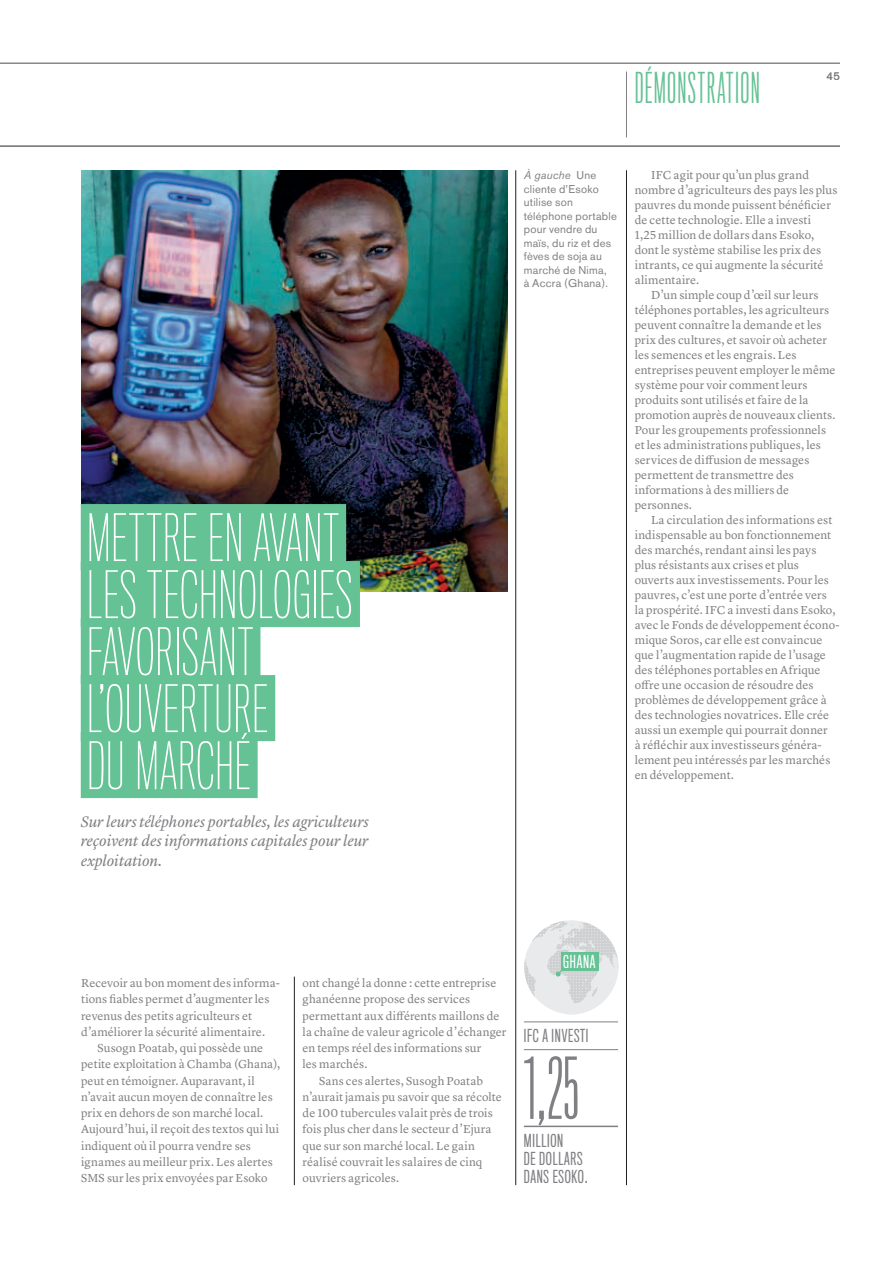
<style>
.page{position:relative;width:894px;height:1263px;background:#fff}
.page>*{position:absolute;margin:0;border:0;box-sizing:border-box;transform-origin:0 0}
.t1{font:300 78px "Titling Gothic FB Skyline";color:#807f83}
.t2{font:100 60px/57px "Titling Gothic FB Comp";letter-spacing:.015em;color:#fff}
.t3{font:300 39px "Titling Gothic FB Skyline";letter-spacing:.035em;color:#65c295}
.t4{font:16.5px/18px "Titling Gothic FB Comp";letter-spacing:.045em;color:#807f83}
.t5{font:16.5px "Titling Gothic FB Comp";letter-spacing:.05em;color:#fff}
.t6{font:italic 15.75px/19.5px "Lyon Text";letter-spacing:-.005em;color:#807f83;text-align:justify}
.t7{font:12px/16.2px "Lyon Text";letter-spacing:.005em;color:#807f83}
.t8{font:11.25px/13.5px "Akzidenz Grotesk BE";letter-spacing:.02em;color:#807f83}
.s1{font-style:italic}
</style>
<div class="page">
<hr style="left:0;top:63px;width:839px;height:1px;background:#807f83">
<hr style="left:0;top:145px;width:839px;height:2px;background:#807f83">
<hr style="left:515px;top:170px;width:1px;height:1015px;background:#231f20">
<hr style="left:626px;top:170px;width:1px;height:1015px;background:#231f20">
<hr style="left:294px;top:977px;width:1px;height:208px;background:#231f20">
<svg style="left:524px;top:920px;width:94px;height:94px"></svg>
<img style="left:81px;top:170px;width:426px;height:421px">
<div style="left:81px;top:504px;width:265px;height:66px;background:#65c295"></div>
<div style="left:81px;top:561px;width:279px;height:66px;background:#65c295"></div>
<div style="left:81px;top:618px;width:179px;height:66px;background:#65c295"></div>
<div style="left:81px;top:675px;width:194px;height:66px;background:#65c295"></div>
<div style="left:81px;top:732px;width:176px;height:66px;background:#65c295"></div>
<hr style="left:523px;top:1022px;width:95px;height:1px;background:#807f83">
<hr style="left:523px;top:1049px;width:95px;height:1px;background:#807f83">
<hr style="left:523px;top:1125px;width:95px;height:2px;background:#807f83">
<hr style="left:626px;top:72px;width:1px;height:65px;background:#807f83">
<h2 class="t2" style="left:87px;top:511px;width:267px">METTRE EN AVANT<br>LES TECHNOLOGIES<br>FAVORISANT<br>L’OUVERTURE<br>DU MARCHÉ</h2>
<h3 class="t6" style="left:81px;top:810px;width:289px">Sur leurs téléphones portables, les agriculteurs reçoivent des informations capitales pour leur exploitation.</h3>
<h3 class="t3" style="left:634px;top:65px;width:124px">DÉMONSTRATION</h3>
<p class="t8" style="left:826px;top:69px;width:15px">45</p>
<p class="t8" style="left:523px;top:169px;width:94px"><span class="s1">À gauche</span> Une cliente d’Esoko utilise son téléphone portable pour vendre du maïs, du riz et des fèves de soja au marché de Nima,<br>à Accra (Ghana).</p>
<p class="t7" style="left:651px;top:166px;width:159px">IFC agit pour qu’un plus grand</p>
<p class="t7" style="left:634px;top:181px;width:204px">nombre d’agriculteurs des pays les plus</p>
<p class="t7" style="left:634px;top:196px;width:197px">pauvres du monde puissent bénéficier</p>
<p class="t7" style="left:634px;top:211px;width:178px">de cette technologie. Elle a investi</p>
<p class="t7" style="left:634px;top:226px;width:181px">1,25 million de dollars dans Esoko,</p>
<p class="t7" style="left:634px;top:241px;width:188px">dont le système stabilise les prix des</p>
<p class="t7" style="left:634px;top:256px;width:190px">intrants, ce qui augmente la sécurité</p>
<p class="t7" style="left:634px;top:271px;width:66px">alimentaire.</p>
<p class="t7" style="left:651px;top:286px;width:169px">D’un simple coup d’œil sur leurs</p>
<p class="t7" style="left:634px;top:301px;width:196px">téléphones portables, les agriculteurs</p>
<p class="t7" style="left:634px;top:316px;width:188px">peuvent connaître la demande et les</p>
<p class="t7" style="left:634px;top:331px;width:194px">prix des cultures, et savoir où acheter</p>
<p class="t7" style="left:634px;top:346px;width:163px">les semences et les engrais. Les</p>
<p class="t7" style="left:634px;top:361px;width:202px">entreprises peuvent employer le même</p>
<p class="t7" style="left:634px;top:376px;width:174px">système pour voir comment leurs</p>
<p class="t7" style="left:634px;top:391px;width:175px">produits sont utilisés et faire de la</p>
<p class="t7" style="left:634px;top:406px;width:202px">promotion auprès de nouveaux clients.</p>
<p class="t7" style="left:634px;top:421px;width:193px">Pour les groupements professionnels</p>
<p class="t7" style="left:634px;top:436px;width:187px">et les administrations publiques, les</p>
<p class="t7" style="left:634px;top:451px;width:176px">services de diffusion de messages</p>
<p class="t7" style="left:634px;top:466px;width:160px">permettent de transmettre des</p>
<p class="t7" style="left:634px;top:481px;width:156px">informations à des milliers de</p>
<p class="t7" style="left:634px;top:496px;width:59px">personnes.</p>
<p class="t7" style="left:651px;top:511px;width:182px">La circulation des informations est</p>
<p class="t7" style="left:634px;top:526px;width:198px">indispensable au bon fonctionnement</p>
<p class="t7" style="left:634px;top:541px;width:183px">des marchés, rendant ainsi les pays</p>
<p class="t7" style="left:634px;top:556px;width:166px">plus résistants aux crises et plus</p>
<p class="t7" style="left:634px;top:571px;width:196px">ouverts aux investissements. Pour les</p>
<p class="t7" style="left:634px;top:586px;width:193px">pauvres, c’est une porte d’entrée vers</p>
<p class="t7" style="left:634px;top:601px;width:202px">la prospérité. IFC a investi dans Esoko,</p>
<p class="t7" style="left:634px;top:616px;width:206px">avec le Fonds de développement écono-</p>
<p class="t7" style="left:634px;top:631px;width:189px">mique Soros, car elle est convaincue</p>
<p class="t7" style="left:634px;top:646px;width:193px">que l’augmentation rapide de l’usage</p>
<p class="t7" style="left:634px;top:661px;width:187px">des téléphones portables en Afrique</p>
<p class="t7" style="left:634px;top:676px;width:180px">offre une occasion de résoudre des</p>
<p class="t7" style="left:634px;top:691px;width:193px">problèmes de développement grâce à</p>
<p class="t7" style="left:634px;top:706px;width:196px">des technologies novatrices. Elle crée</p>
<p class="t7" style="left:634px;top:721px;width:194px">aussi un exemple qui pourrait donner</p>
<p class="t7" style="left:634px;top:736px;width:188px">à réfléchir aux investisseurs généra-</p>
<p class="t7" style="left:634px;top:751px;width:197px">lement peu intéressés par les marchés</p>
<p class="t7" style="left:634px;top:766px;width:101px">en développement.</p>
<p class="t7" style="left:81px;top:974px;width:200px">Recevoir au bon moment des informa&shy;tions fiables permet d’augmenter les revenus des petits agriculteurs et d’améliorer la sécurité alimentaire.</p>
<p class="t7" style="left:81px;top:1039px;width:201px;text-indent:16px">Susogn Poatab, qui possède une petite exploitation à Chamba (Ghana), peut en témoigner. Auparavant, il n’avait aucun moyen de connaître les prix en dehors de son marché local.<br>Aujourd’hui, il reçoit des textos qui lui indiquent où il pourra vendre ses ignames au meilleur prix. Les alertes SMS sur les prix envoyées par Esoko</p>
<p class="t7" style="left:302px;top:974px;width:195px">ont changé la donne : cette entreprise</p>
<p class="t7" style="left:302px;top:990px;width:169px">ghanéenne propose des services</p>
<p class="t7" style="left:302px;top:1006px;width:198px">permettant aux différents maillons de</p>
<p class="t7" style="left:302px;top:1023px;width:205px">la chaîne de valeur agricole d’échanger</p>
<p class="t7" style="left:302px;top:1039px;width:180px">en temps réel des informations sur</p>
<p class="t7" style="left:302px;top:1055px;width:66px">les marchés.</p>
<p class="t7" style="left:319px;top:1071px;width:165px">Sans ces alertes, Susogh Poatab</p>
<p class="t7" style="left:302px;top:1088px;width:201px">n’aurait jamais pu savoir que sa récolte</p>
<p class="t7" style="left:302px;top:1104px;width:191px">de 100 tubercules valait près de trois</p>
<p class="t7" style="left:302px;top:1120px;width:190px">fois plus cher dans le secteur d’Ejura</p>
<p class="t7" style="left:302px;top:1136px;width:174px">que sur son marché local. Le gain</p>
<p class="t7" style="left:302px;top:1153px;width:181px">réalisé couvrait les salaires de cinq</p>
<p class="t7" style="left:302px;top:1169px;width:98px">ouvriers agricoles.</p>
<h3 class="t5" style="left:563px;top:952px;width:34px">GHANA</h3>
<h3 class="t4" style="left:523px;top:1027px;width:66px">IFC A INVESTI</h3>
<h1 class="t1" style="left:523px;top:1044px;width:56px">1,25</h1>
<h3 class="t4" style="left:523px;top:1132px;width:65px">MILLION<br>DE DOLLARS<br>DANS ESOKO.</h3>
</div>
